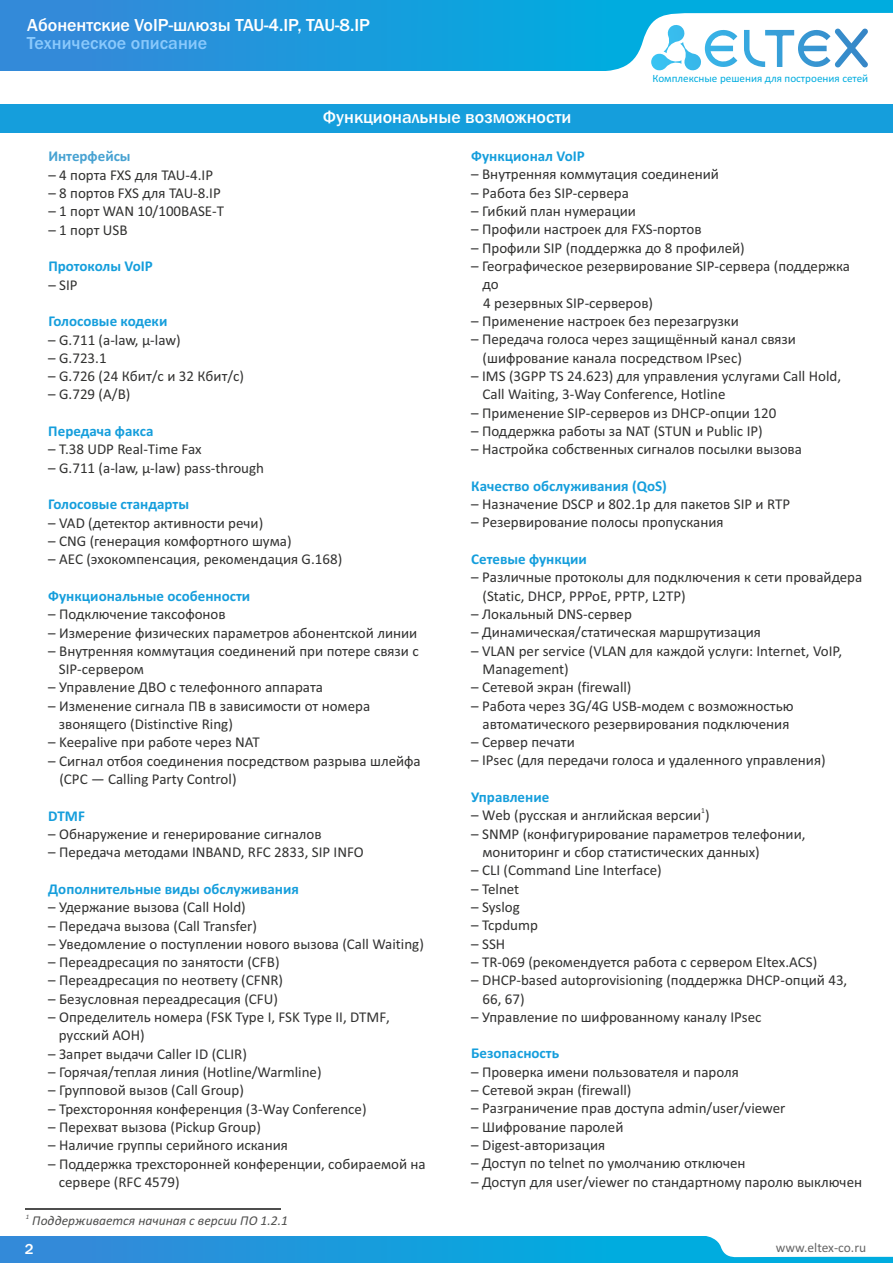
<style>
.page{position:relative;width:893px;height:1263px;background:#fff}
.page>*{position:absolute;margin:0;border:0;box-sizing:border-box;transform-origin:0 0}
.t1{font:500 18px "Franklin Gothic";color:#fff}
.t2{font:500 18px "Franklin Gothic";color:#8ac9fc}
.t3{font:15px/18.3px "Calibri";color:#313130}
.t4{font:700 15px "Calibri";color:#159edc}
.t5{font:700 15px "Calibri";color:#47a2d2}
.t6{font:500 15px "Franklin Gothic";color:#fff}
.t7{font:italic 13.5px "Calibri";color:#4e4e4d}
.t8{font:13.5px "Calibri";color:#666}
.t9{font:11.1px "Calibri";color:#00acdf}
.t10{font:7.5px "Calibri";color:#313130}
.t11{font:italic 6.75px "Calibri";color:#4e4e4d}
</style>
<div class="page">
<div style="left:0;top:0;width:893px;height:71px;background:linear-gradient(to right,#3489d9,#00b4e0)"></div>
<svg style="left:589px;top:13px;width:304px;height:58px"></svg>
<div style="left:0;top:1236px;width:893px;height:27px;background:linear-gradient(to right,#3489d9,#00b4e0)"></div>
<svg style="left:703px;top:1236px;width:190px;height:21px"></svg>
<div style="left:0;top:104px;width:893px;height:29px;background:#159edc"></div>
<hr style="left:26px;top:1208px;width:255px;height:2px;background:#4e4e4d">
<p class="t1" style="left:27px;top:19px;width:344px">Абонентские VoIP-шлюзы TAU-4.IP, TAU-8.IP</p>
<p class="t2" style="left:27px;top:36px;width:182px">Техническое описание</p>
<p class="t1" style="left:323px;top:110px;width:250px">Функциональные возможности</p>
<p class="t9" style="left:652px;top:73px;width:217px">Комплексные решения для построения сетей</p>
<p class="t5" style="left:48px;top:150px;width:84px">Интерфейсы</p>
<p class="t3" style="left:48px;top:167px;width:166px">– 4 порта FXS для TAU-4.IP</p>
<p class="t3" style="left:48px;top:185px;width:174px">– 8 портов FXS для TAU-8.IP</p>
<p class="t3" style="left:48px;top:203px;width:177px">– 1 порт WAN 10/100BASE-T</p>
<p class="t3" style="left:48px;top:222px;width:81px">– 1 порт USB</p>
<p class="t4" style="left:48px;top:260px;width:106px">Протоколы VoIP</p>
<p class="t3" style="left:48px;top:277px;width:31px">– SIP</p>
<p class="t4" style="left:48px;top:315px;width:121px">Голосовые кодеки</p>
<p class="t3" style="left:48px;top:332px;width:134px">– G.711 (a-law, µ-law)</p>
<p class="t3" style="left:48px;top:350px;width:60px">– G.723.1</p>
<p class="t3" style="left:48px;top:368px;width:197px">– G.726 (24 Кбит/с и 32 Кбит/с)</p>
<p class="t3" style="left:48px;top:387px;width:84px">– G.729 (A/B)</p>
<p class="t4" style="left:48px;top:425px;width:107px">Передача факса</p>
<p class="t3" style="left:48px;top:441px;width:155px">– T.38 UDP Real-Time Fax</p>
<p class="t3" style="left:48px;top:460px;width:217px">– G.711 (a-law, µ-law) pass-through</p>
<p class="t4" style="left:48px;top:498px;width:142px">Голосовые стандарты</p>
<p class="t3" style="left:48px;top:515px;width:216px">– VAD (детектор активности речи)</p>
<p class="t3" style="left:48px;top:533px;width:245px">– CNG (генерация комфортного шума)</p>
<p class="t3" style="left:48px;top:551px;width:295px">– AEC (эхокомпенсация, рекомендация G.168)</p>
<p class="t4" style="left:48px;top:590px;width:204px">Функциональные особенности</p>
<p class="t3" style="left:48px;top:606px;width:179px">– Подключение таксофонов</p>
<p class="t3" style="left:48px;top:625px;width:371px">– Измерение физических параметров абонентской линии</p>
<p class="t3" style="left:59px;top:643px;width:361px;text-indent:-10px">– Внутренняя коммутация соединений при потере связи с<br>SIP-сервером</p>
<p class="t3" style="left:48px;top:679px;width:276px">– Управление ДВО с телефонного аппарата</p>
<p class="t3" style="left:59px;top:698px;width:313px;text-indent:-10px">– Изменение сигнала ПВ в зависимости от номера звонящего (Distinctive Ring)</p>
<p class="t3" style="left:48px;top:734px;width:213px">– Keepalive при работе через NAT</p>
<p class="t3" style="left:59px;top:753px;width:363px;text-indent:-11px">– Сигнал отбоя соединения посредством разрыва шлейфа (CPC — Calling Party Control)</p>
<p class="t4" style="left:48px;top:809px;width:38px">DTMF</p>
<p class="t3" style="left:48px;top:826px;width:275px">– Обнаружение и генерирование сигналов</p>
<p class="t3" style="left:48px;top:844px;width:317px">– Передача методами INBAND, RFC 2833, SIP INFO</p>
<p class="t4" style="left:48px;top:883px;width:252px">Дополнительные виды обслуживания</p>
<p class="t3" style="left:48px;top:899px;width:199px">– Удержание вызова (Call Hold)</p>
<p class="t3" style="left:48px;top:917px;width:210px">– Передача вызова (Call Transfer)</p>
<p class="t3" style="left:48px;top:936px;width:377px">– Уведомление о поступлении нового вызова (Call Waiting)</p>
<p class="t3" style="left:48px;top:954px;width:233px">– Переадресация по занятости (CFB)</p>
<p class="t3" style="left:48px;top:972px;width:236px">– Переадресация по неответу (CFNR)</p>
<p class="t3" style="left:48px;top:991px;width:231px">– Безусловная переадресация (CFU)</p>
<p class="t3" style="left:59px;top:1009px;width:333px;text-indent:-10px">– Определитель номера (FSK Type I, FSK Type II, DTMF, русский АОН)</p>
<p class="t3" style="left:48px;top:1046px;width:200px">– Запрет выдачи Caller ID (CLIR)</p>
<p class="t3" style="left:48px;top:1064px;width:275px">– Горячая/теплая линия (Hotline/Warmline)</p>
<p class="t3" style="left:48px;top:1082px;width:197px">– Групповой вызов (Call Group)</p>
<p class="t3" style="left:48px;top:1101px;width:320px">– Трехсторонняя конференция (3-Way Conference)</p>
<p class="t3" style="left:48px;top:1119px;width:214px">– Перехват вызова (Pickup Group)</p>
<p class="t3" style="left:48px;top:1137px;width:241px">– Наличие группы серийного искания</p>
<p class="t3" style="left:59px;top:1156px;width:368px;text-indent:-10px">– Поддержка трехсторонней конференции, собираемой на сервере (RFC 4579)</p>
<p class="t11" style="left:26px;top:1213px;width:5px">1</p>
<p class="t7" style="left:32px;top:1215px;width:257px">Поддерживается начиная с версии ПО 1.2.1</p>
<p class="t4" style="left:471px;top:150px;width:115px">Функционал VoIP</p>
<p class="t3" style="left:471px;top:167px;width:249px">– Внутренняя коммутация соединений</p>
<p class="t3" style="left:471px;top:185px;width:159px">– Работа без SIP-сервера</p>
<p class="t3" style="left:471px;top:203px;width:166px">– Гибкий план нумерации</p>
<p class="t3" style="left:471px;top:221px;width:232px">– Профили настроек для FXS-портов</p>
<p class="t3" style="left:471px;top:240px;width:275px">– Профили SIP (поддержка до 8 профилей)</p>
<p class="t3" style="left:483px;top:258px;width:369px;text-indent:-11px">– Географическое резервирование SIP-сервера (поддержка до<br>4 резервных SIP-серверов)</p>
<p class="t3" style="left:471px;top:313px;width:269px">– Применение настроек без перезагрузки</p>
<p class="t3" style="left:483px;top:331px;width:315px;text-indent:-11px">– Передача голоса через защищённый канал связи (шифрование канала посредством IPsec)</p>
<p class="t3" style="left:483px;top:368px;width:360px;text-indent:-11px">– IMS (3GPP TS 24.623) для управления услугами Call Hold,<br>Call Waiting, 3-Way Conference, Hotline</p>
<p class="t3" style="left:471px;top:405px;width:306px">– Применение SIP-серверов из DHCP-опции 120</p>
<p class="t3" style="left:471px;top:423px;width:293px">– Поддержка работы за NAT (STUN и Public IP)</p>
<p class="t3" style="left:471px;top:441px;width:332px">– Настройка собственных сигналов посылки вызова</p>
<p class="t4" style="left:471px;top:479px;width:197px">Качество обслуживания (QoS)</p>
<p class="t3" style="left:471px;top:496px;width:320px">– Назначение DSCP и 802.1p для пакетов SIP и RTP</p>
<p class="t3" style="left:471px;top:514px;width:254px">– Резервирование полосы пропускания</p>
<p class="t4" style="left:471px;top:553px;width:117px">Сетевые функции</p>
<p class="t3" style="left:482px;top:569px;width:381px;text-indent:-11px">– Различные протоколы для подключения к сети провайдера (Static, DHCP, PPPoE, PPTP, L2TP)</p>
<p class="t3" style="left:471px;top:606px;width:162px">– Локальный DNS-сервер</p>
<p class="t3" style="left:471px;top:624px;width:291px">– Динамическая/статическая маршрутизация</p>
<p class="t3" style="left:482px;top:643px;width:361px;text-indent:-11px">– VLAN per service (VLAN для каждой услуги: Internet, VoIP,<br>Management)</p>
<p class="t3" style="left:471px;top:679px;width:162px">– Сетевой экран (firewall)</p>
<p class="t3" style="left:471px;top:698px;width:324px;text-align:center">– Работа через 3G/4G USB-модем с возможностью автоматического резервирования подключения</p>
<p class="t3" style="left:471px;top:734px;width:105px">– Сервер печати</p>
<p class="t3" style="left:471px;top:752px;width:356px">– IPsec (для передачи голоса и удаленного управления)</p>
<p class="t4" style="left:471px;top:791px;width:80px">Управление</p>
<p class="t10" style="left:701px;top:807px;width:5px">1</p>
<p class="t3" style="left:471px;top:807px;width:240px">– Web (русская и английская версии )</p>
<p class="t3" style="left:482px;top:826px;width:324px;text-indent:-11px">– SNMP (конфигурирование параметров телефонии, мониторинг и сбор статистических данных)</p>
<p class="t3" style="left:471px;top:862px;width:192px">– CLI (Command Line Interface)</p>
<p class="t3" style="left:471px;top:881px;width:50px">– Telnet</p>
<p class="t3" style="left:471px;top:899px;width:50px">– Syslog</p>
<p class="t3" style="left:471px;top:917px;width:68px">– Tcpdump</p>
<p class="t3" style="left:471px;top:936px;width:36px">– SSH</p>
<p class="t3" style="left:471px;top:954px;width:347px">– TR-069 (рекомендуется работа с сервером Eltex.ACS)</p>
<p class="t3" style="left:482px;top:972px;width:366px;text-indent:-11px">– DHCP-based autoprovisioning (поддержка DHCP-опций 43,<br>66, 67)</p>
<p class="t3" style="left:471px;top:1009px;width:292px">– Управление по шифрованному каналу IPsec</p>
<p class="t4" style="left:471px;top:1047px;width:89px">Безопасность</p>
<p class="t3" style="left:471px;top:1064px;width:269px">– Проверка имени пользователя и пароля</p>
<p class="t3" style="left:471px;top:1082px;width:162px">– Сетевой экран (firewall)</p>
<p class="t3" style="left:471px;top:1100px;width:316px">– Разграничение прав доступа admin/user/viewer</p>
<p class="t3" style="left:471px;top:1119px;width:154px">– Шифрование паролей</p>
<p class="t3" style="left:471px;top:1137px;width:136px">– Digest-авторизация</p>
<p class="t3" style="left:471px;top:1155px;width:276px">– Доступ по telnet по умолчанию отключен</p>
<p class="t3" style="left:471px;top:1174px;width:392px">– Доступ для user/viewer по стандартному паролю выключен</p>
<p class="t6" style="left:25px;top:1243px;width:10px">2</p>
<p class="t8" style="left:776px;top:1242px;width:92px">www.eltex-co.ru</p>
</div>
